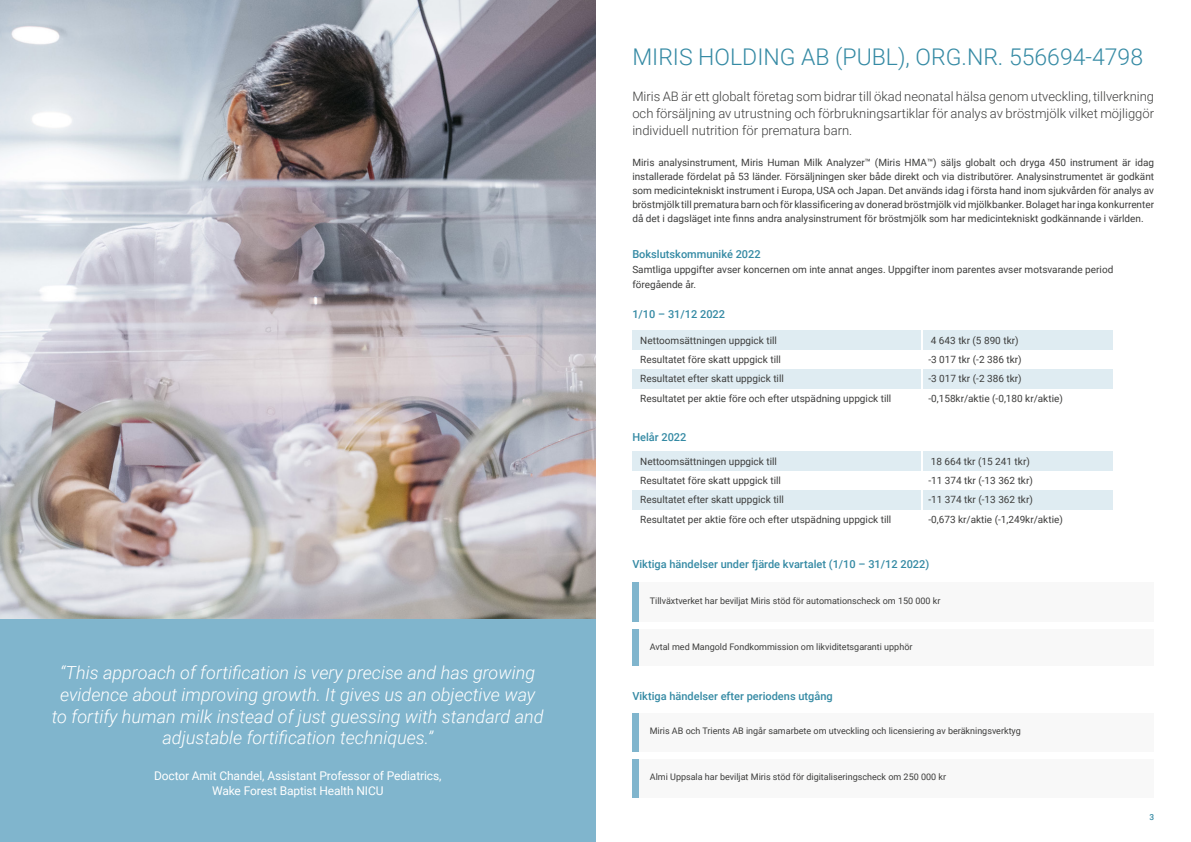
<style>
.page{position:relative;width:1191px;height:842px;background:#fff}
.page>*{position:absolute;margin:0;border:0;box-sizing:border-box;transform-origin:0 0}
.t1{font:300 23px "Roboto";color:#358aa4}
.t2{font:italic 300 18px/21.6px "Roboto";color:#fff;text-align:center}
.t3{font:300 13px/17px "Roboto";color:#3d3d3c;text-align:justify}
.t4{font:12px "Roboto";letter-spacing:-.01em;color:#fff}
.mellis{font:500 11px "Roboto";color:#358aa4}
.bröd{font:10px/14px "Roboto";color:#3d3d3c}
.bröd-2{font:9px "Roboto";color:#3d3d3c}
.t5{font:500 8.3px "Roboto";color:#358aa4}
</style>
<div class="page">
<div style="left:638px;top:582px;width:516px;height:40px;background:#f8f8f8"></div>
<div style="left:638px;top:629px;width:516px;height:37px;background:#f8f8f8"></div>
<div style="left:638px;top:713px;width:516px;height:39px;background:#f8f8f8"></div>
<div style="left:638px;top:759px;width:516px;height:39px;background:#f8f8f8"></div>
<div style="left:632px;top:331px;width:480px;height:19px;background:#dfecf2"></div>
<div style="left:632px;top:451px;width:480px;height:20px;background:#dfecf2"></div>
<div style="left:632px;top:369px;width:480px;height:19px;background:#dfecf2"></div>
<div style="left:632px;top:490px;width:480px;height:19px;background:#dfecf2"></div>
<img style="left:0;top:0;width:595px;height:620px">
<div style="left:0;top:620px;width:595px;height:222px;background:#80b5cd"></div>
<div style="left:632px;top:582px;width:6px;height:40px;background:#80b5cd"></div>
<div style="left:632px;top:629px;width:6px;height:37px;background:#80b5cd"></div>
<div style="left:632px;top:713px;width:6px;height:39px;background:#80b5cd"></div>
<div style="left:632px;top:759px;width:6px;height:39px;background:#80b5cd"></div>
<hr style="left:921px;top:325px;width:2px;height:89px;background:#fff">
<hr style="left:921px;top:446px;width:2px;height:89px;background:#fff">
<p class="t2" style="left:52px;top:661px;width:493px">“This approach of fortification is very precise and has growing evidence about improving growth. It gives us an objective way to fortify human milk instead of just guessing with standard and adjustable fortification techniques.”</p>
<p class="t4" style="left:154px;top:767px;width:289px">Doctor Amit Chandel, Assistant Professor of Pediatrics,</p>
<p class="t4" style="left:212px;top:782px;width:173px">Wake Forest Baptist Health NICU</p>
<p class="t1" style="left:632px;top:41px;width:512px">MIRIS HOLDING AB (PUBL), ORG.NR. 556694-4798</p>
<p class="t3" style="left:632px;top:88px;width:523px">Miris AB är ett globalt företag som bidrar till ökad neonatal hälsa genom utveckling, tillverkning och försäljning av utrustning och förbrukningsartiklar för analys av bröstmjölk vilket möjliggör individuell nutrition för prematura barn.</p>
<p class="bröd" style="left:632px;top:155px;width:523px;text-align:justify">Miris analysinstrument, Miris Human Milk Analyzer™ (Miris HMA™) säljs globalt och dryga 450 instrument är idag installerade fördelat på 53 länder. Försäljningen sker både direkt och via distributörer. Analysinstrumentet är godkänt som medicintekniskt instrument i Europa, USA och Japan. Det används idag i första hand inom sjukvården för analys av bröstmjölk till prematura barn och för klassificering av donerad bröstmjölk vid mjölkbanker. Bolaget har inga konkurrenter då det i dagsläget inte finns andra analysinstrument för bröstmjölk som har medicintekniskt godkännande i världen.</p>
<p class="mellis" style="left:632px;top:247px;width:130px">Bokslutskommuniké 2022</p>
<p class="bröd" style="left:632px;top:262px;width:482px;line-height:15px">Samtliga uppgifter avser koncernen om inte annat anges. Uppgifter inom parentes avser motsvarande period föregående år.</p>
<p class="mellis" style="left:632px;top:307px;width:94px">1/10 – 31/12 2022</p>
<p class="bröd" style="left:640px;top:333px;width:138px">Nettoomsättningen uppgick till</p>
<p class="bröd" style="left:931px;top:333px;width:89px">4 643 tkr (5 890 tkr)</p>
<p class="bröd" style="left:640px;top:352px;width:142px">Resultatet före skatt uppgick till</p>
<p class="bröd" style="left:928px;top:352px;width:95px">-3 017 tkr (-2 386 tkr)</p>
<p class="bröd" style="left:640px;top:371px;width:145px">Resultatet efter skatt uppgick till</p>
<p class="bröd" style="left:928px;top:371px;width:95px">-3 017 tkr (-2 386 tkr)</p>
<p class="bröd" style="left:640px;top:391px;width:252px">Resultatet per aktie före och efter utspädning uppgick till</p>
<p class="bröd" style="left:928px;top:391px;width:136px">-0,158kr/aktie (-0,180 kr/aktie)</p>
<p class="mellis" style="left:632px;top:429px;width:56px">Helår 2022</p>
<p class="bröd" style="left:640px;top:454px;width:138px">Nettoomsättningen uppgick till</p>
<p class="bröd" style="left:931px;top:454px;width:100px">18 664 tkr (15 241 tkr)</p>
<p class="bröd" style="left:640px;top:473px;width:142px">Resultatet före skatt uppgick till</p>
<p class="bröd" style="left:928px;top:473px;width:106px">-11 374 tkr (-13 362 tkr)</p>
<p class="bröd" style="left:640px;top:492px;width:145px">Resultatet efter skatt uppgick till</p>
<p class="bröd" style="left:928px;top:492px;width:106px">-11 374 tkr (-13 362 tkr)</p>
<p class="bröd" style="left:640px;top:512px;width:252px">Resultatet per aktie före och efter utspädning uppgick till</p>
<p class="bröd" style="left:928px;top:512px;width:136px">-0,673 kr/aktie (-1,249kr/aktie)</p>
<p class="mellis" style="left:632px;top:556px;width:298px">Viktiga händelser under fjärde kvartalet (1/10 – 31/12 2022)</p>
<p class="bröd-2" style="left:650px;top:595px;width:292px">Tillväxtverket har beviljat Miris stöd för automationscheck om 150 000 kr</p>
<p class="bröd-2" style="left:650px;top:640px;width:264px">Avtal med Mangold Fondkommission om likviditetsgaranti upphör</p>
<p class="mellis" style="left:632px;top:688px;width:202px">Viktiga händelser efter periodens utgång</p>
<p class="bröd-2" style="left:650px;top:724px;width:372px">Miris AB och Trients AB ingår samarbete om utveckling och licensiering av beräkningsverktyg</p>
<p class="bröd-2" style="left:650px;top:771px;width:298px">Almi Uppsala har beviljat Miris stöd för digitaliseringscheck om 250 000 kr</p>
<p class="t5" style="left:1149px;top:811px;width:6px">3</p>
</div>
